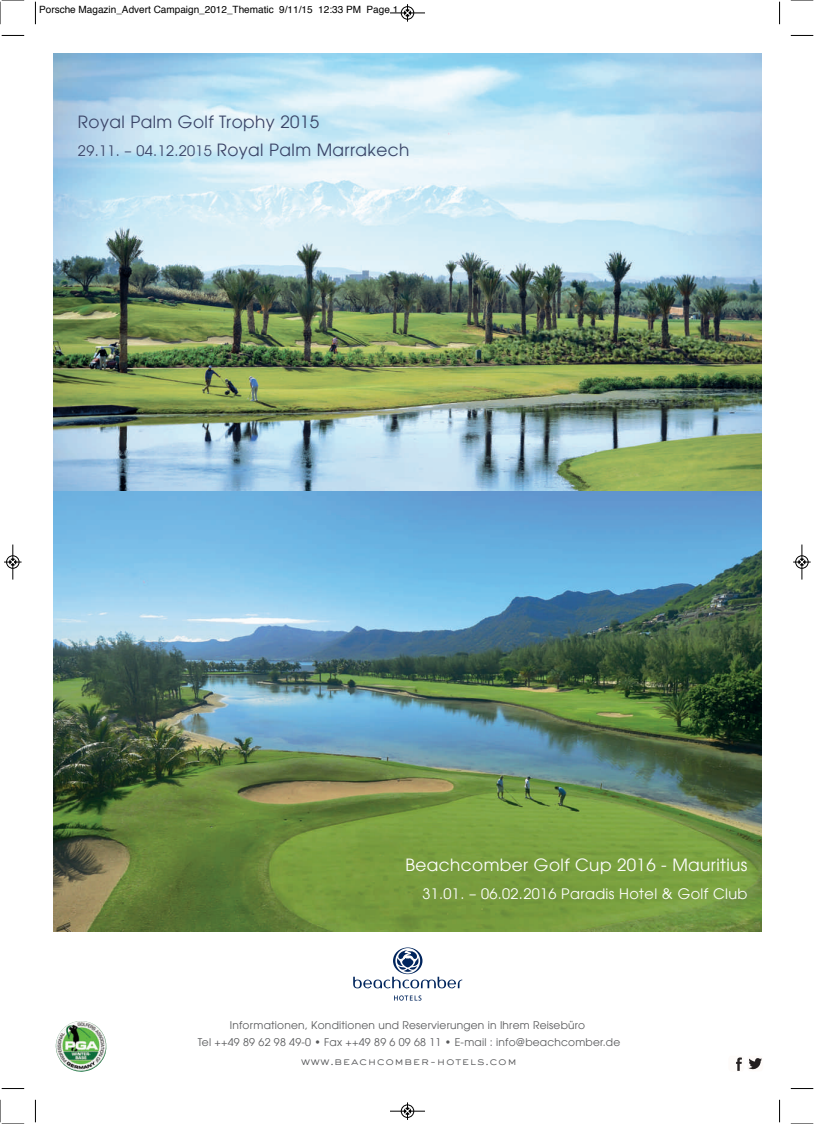
<style>
.page{position:relative;width:815px;height:1124px;background:#fff}
.page>*{position:absolute;margin:0;border:0;box-sizing:border-box;transform-origin:0 0}
.t1{font:16.88px/27.8px "Avant Garde LT";letter-spacing:.025em;color:#3a4467}
.t2{font:16.88px "Avant Garde LT";letter-spacing:.025em;color:#fff}
.t3{font:14.5px "Avant Garde LT";letter-spacing:.025em;color:#fff}
.t4{font:300 10.88px "Sackers Gothic";letter-spacing:.05em;color:#57585a}
.t5{font:10.62px/16.9px "Avant Garde LT";letter-spacing:.02em;color:#57585a;text-align:center}
.t6{font:10px "Helvetica";color:#000}
.s1{font-size:14.5px}
</style>
<div class="page">
<img style="left:53px;top:53px;width:709px;height:438px">
<img style="left:53px;top:491px;width:709px;height:439px">
<svg style="left:394px;top:995px;width:27px;height:5px"></svg>
<svg style="left:353px;top:947px;width:109px;height:41px"></svg>
<img style="left:56px;top:1021px;width:51px;height:50px">
<svg style="left:748px;top:1058px;width:14px;height:10px"></svg>
<div style="left:728px;top:1055px;width:16px;height:16px;background:#fefbf9;border-radius:4px"></div>
<img style="left:736px;top:1057px;width:6px;height:14px">
<svg style="left:35px;top:2px;width:1px;height:22px"></svg>
<svg style="left:2px;top:35px;width:22px;height:1px"></svg>
<svg style="left:779px;top:2px;width:1px;height:22px"></svg>
<svg style="left:791px;top:35px;width:22px;height:1px"></svg>
<svg style="left:35px;top:1099px;width:1px;height:23px"></svg>
<svg style="left:2px;top:1088px;width:22px;height:1px"></svg>
<svg style="left:779px;top:1099px;width:1px;height:23px"></svg>
<svg style="left:791px;top:1088px;width:22px;height:1px"></svg>
<svg style="left:0;top:1px;width:1px;height:23px"></svg>
<svg style="left:0;top:1099px;width:24px;height:25px"></svg>
<svg style="left:791px;top:1123px;width:23px;height:1px"></svg>
<div style="left:401px;top:6px;width:13px;height:14px;border:1px solid #fff;border-radius:50%"></div>
<hr style="left:390px;top:13px;width:35px;height:1px;background:#000">
<div style="left:401px;top:7px;width:13px;height:12px;border:1px solid #000;border-radius:50%"></div>
<svg style="left:404px;top:4px;width:7px;height:18px"></svg>
<hr style="left:390px;top:1110px;width:35px;height:1px;background:#000">
<div style="left:401px;top:1104px;width:13px;height:13px;border:1px solid #000;border-radius:50%"></div>
<svg style="left:404px;top:1102px;width:7px;height:17px"></svg>
<hr style="left:13px;top:544px;width:1px;height:35px;background:#000">
<div style="left:6px;top:555px;width:13px;height:13px;border:1px solid #000;border-radius:50%"></div>
<svg style="left:4px;top:558px;width:18px;height:7px"></svg>
<div style="left:795px;top:555px;width:14px;height:13px;border:1px solid #fff;border-radius:50%"></div>
<hr style="left:802px;top:544px;width:1px;height:35px;background:#000">
<div style="left:795px;top:555px;width:13px;height:13px;border:1px solid #000;border-radius:50%"></div>
<svg style="left:793px;top:558px;width:18px;height:7px"></svg>
<p class="t6" style="left:39px;top:5px;width:361px">Porsche Magazin_Advert Campaign_2012_Thematic 9/11/15 12:33 PM Page 1</p>
<h1 class="t1" style="left:78px;top:108px;width:333px">Royal Palm Golf Trophy 2015<br><span class="s1">29.11. – 04.12.2015</span> Royal Palm Marrakech</h1>
<h1 class="t2" style="left:405px;top:855px;width:344px">Beachcomber Golf Cup 2016 - Mauritius</h1>
<h2 class="t3" style="left:422px;top:885px;width:326px">31.01. – 06.02.2016 Paradis Hotel &amp; Golf Club</h2>
<p class="t5" style="left:198px;top:1016px;width:424px">Informationen, Konditionen und Reservierungen in Ihrem Reisebüro<br>Tel ++49 89 62 98 49-0 • Fax ++49 89 6 09 68 11 • E-mail : info@beachcomber.de</p>
<p class="t4" style="left:301px;top:1053px;width:217px">www.beachcomber-hotels.com</p>
</div>
